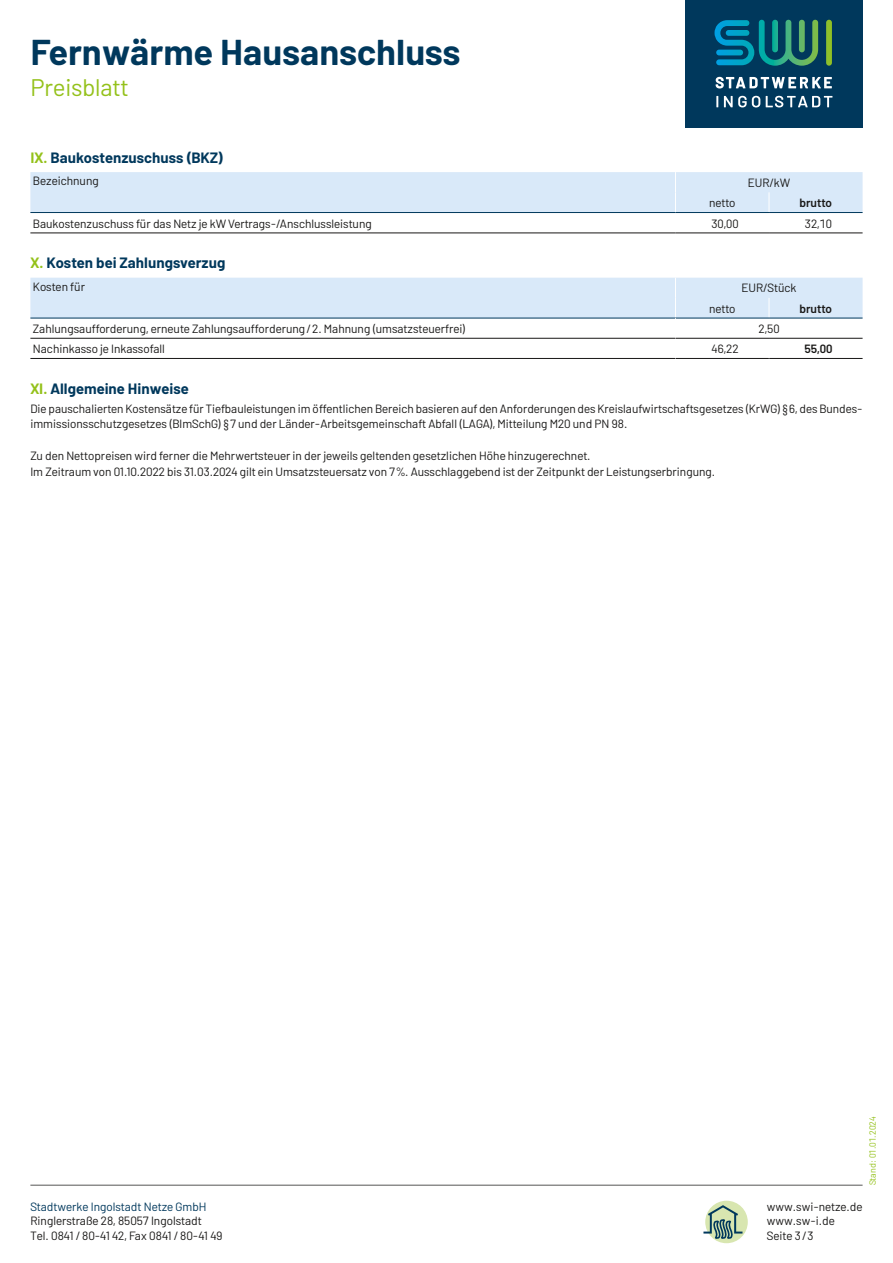
<style>
.page{position:relative;width:893px;height:1263px;background:#fff}
.page>*{position:absolute;margin:0;border:0;box-sizing:border-box;transform-origin:0 0}
.t1{font:700 36px "Barlow";color:#00385c}
.t2{font:24px "Barlow";color:#94c11a}
.swi20-Vertrag_h2_Vertragsziffer{font:700 15px "Barlow";color:#00385c}
.swi20-Text_p_Fliesstext{font:12px/15.8px "Barlow";color:#181716}
.swi20-Text_p_Fliesstext_Abstand0{font:12px "Barlow";color:#181716}
.swi20-Tabellen_Tab-links{font:12px "Barlow";color:#181716}
.swi20-Fuss_p_Adresse{font:12px "Barlow";color:#181716}
.swi20-Fuss_p_Web{font:12px/14.2px "Barlow";color:#181716}
.swi20-Fuss_p_Adresse-2{font:12px "Barlow";color:#00385c}
.swi20-Tabellen_Tab-zentriert{font:12px "Barlow";color:#181716}
.swi20-Tabellen_Tab-Preis_22mm{font:12px "Barlow";color:#181716}
.swi20-Tabellen_Tab-zentriert-2{font:600 12px "Barlow";color:#181716}
.swi20-Tabellen_Tab-Preis_22mm-2{font:600 12px "Barlow";color:#181716}
.t3{font:9px "Barlow";color:#94c11a}
.s1{color:#94c11a}
</style>
<div class="page">
<hr style="left:30px;top:1185px;width:833px;height:1px;background:#565655">
<div style="left:685px;top:0;width:178px;height:128px;background:#00385c"></div>
<svg style="left:714px;top:20px;width:118px;height:46px"></svg>
<svg style="left:716px;top:77px;width:116px;height:11px"></svg>
<svg style="left:716px;top:96px;width:2px;height:11px"></svg>
<svg style="left:724px;top:96px;width:36px;height:11px"></svg>
<svg style="left:766px;top:96px;width:66px;height:11px"></svg>
<div style="left:705px;top:1201px;width:43px;height:42px;background:#d8e6b0;border-radius:50%"></div>
<svg style="left:703px;top:1205px;width:39px;height:34px"></svg>
<hr style="left:30px;top:358px;width:645px;height:1px;background:#181716">
<hr style="left:675px;top:358px;width:94px;height:1px;background:#181716">
<hr style="left:769px;top:358px;width:94px;height:1px;background:#181716">
<svg style="left:30px;top:278px;width:833px;height:61px"></svg>
<hr style="left:675px;top:338px;width:94px;height:1px;background:#181716">
<hr style="left:769px;top:338px;width:94px;height:1px;background:#181716">
<svg style="left:30px;top:172px;width:833px;height:61px"></svg>
<hr style="left:30px;top:212px;width:645px;height:1px;background:#00385c">
<hr style="left:675px;top:212px;width:94px;height:1px;background:#00385c">
<hr style="left:769px;top:212px;width:94px;height:1px;background:#00385c">
<hr style="left:30px;top:233px;width:645px;height:1px;background:#181716">
<hr style="left:675px;top:233px;width:94px;height:1px;background:#181716">
<hr style="left:769px;top:233px;width:94px;height:1px;background:#181716">
<h1 class="t1" style="left:30px;top:26px;width:432px">Fernwärme Hausanschluss</h1>
<h2 class="t2" style="left:30px;top:70px;width:99px">Preisblatt</h2>
<h2 class="swi20-Vertrag_h2_Vertragsziffer" style="left:30px;top:146px;width:194px"><span class="s1">IX.</span> Baukostenzuschuss (BKZ)</h2>
<p class="swi20-Tabellen_Tab-links" style="left:33px;top:172px;width:67px">Bezeichnung</p>
<p class="swi20-Tabellen_Tab-zentriert" style="left:748px;top:174px;width:44px">EUR/kW</p>
<p class="swi20-Tabellen_Tab-zentriert" style="left:709px;top:194px;width:28px">netto</p>
<p class="swi20-Tabellen_Tab-zentriert-2" style="left:799px;top:194px;width:34px">brutto</p>
<p class="swi20-Tabellen_Tab-links" style="left:33px;top:215px;width:340px">Baukostenzuschuss für das Netz je kW Vertrags-/Anschlussleistung</p>
<p class="swi20-Tabellen_Tab-Preis_22mm" style="left:711px;top:215px;width:29px">30,00</p>
<p class="swi20-Tabellen_Tab-Preis_22mm" style="left:805px;top:215px;width:29px">32,10</p>
<h2 class="swi20-Vertrag_h2_Vertragsziffer" style="left:30px;top:252px;width:197px"><span class="s1">X.</span> Kosten bei Zahlungsverzug</h2>
<p class="swi20-Tabellen_Tab-links" style="left:33px;top:277px;width:54px">Kosten für</p>
<p class="swi20-Tabellen_Tab-zentriert" style="left:741px;top:279px;width:56px">EUR/Stück</p>
<p class="swi20-Tabellen_Tab-zentriert" style="left:709px;top:300px;width:28px">netto</p>
<p class="swi20-Tabellen_Tab-zentriert-2" style="left:799px;top:300px;width:34px">brutto</p>
<p class="swi20-Tabellen_Tab-links" style="left:33px;top:320px;width:434px">Zahlungsaufforderung, erneute Zahlungsaufforderung/2. Mahnung (umsatzsteuerfrei)</p>
<p class="swi20-Tabellen_Tab-zentriert" style="left:758px;top:320px;width:23px">2,50</p>
<p class="swi20-Tabellen_Tab-links" style="left:33px;top:340px;width:134px">Nachinkasso je Inkassofall</p>
<p class="swi20-Tabellen_Tab-Preis_22mm" style="left:712px;top:340px;width:29px">46,22</p>
<p class="swi20-Tabellen_Tab-Preis_22mm-2" style="left:804px;top:340px;width:30px">55,00</p>
<h2 class="swi20-Vertrag_h2_Vertragsziffer" style="left:30px;top:377px;width:160px"><span class="s1">XI.</span> Allgemeine Hinweise</h2>
<p class="swi20-Text_p_Fliesstext" style="left:30px;top:399px;width:834px">Die pauschalierten Kostensätze für Tiefbauleistungen im öffentlichen Bereich basieren auf den Anforderungen des Kreislaufwirtschaftsgesetzes (KrWG) §6, des Bundes&shy;immissionsschutzgesetzes (BlmSchG) § 7 und der Länder-Arbeitsgemeinschaft Abfall (LAGA), Mitteilung M20 und PN 98.</p>
<p class="swi20-Text_p_Fliesstext_Abstand0" style="left:30px;top:447px;width:562px">Zu den Nettopreisen wird ferner die Mehrwertsteuer in der jeweils geltenden gesetzlichen Höhe hinzugerechnet.</p>
<p class="swi20-Text_p_Fliesstext_Abstand0" style="left:30px;top:463px;width:686px">Im Zeitraum von 01.10.2022 bis 31.03.2024 gilt ein Umsatzsteuersatz von 7%. Ausschlaggebend ist der Zeitpunkt der Leistungserbringung.</p>
<p class="swi20-Fuss_p_Adresse-2" style="left:30px;top:1198px;width:178px">Stadtwerke Ingolstadt Netze GmbH</p>
<p class="swi20-Fuss_p_Adresse" style="left:30px;top:1212px;width:173px">Ringlerstraße 28, 85057 Ingolstadt</p>
<p class="swi20-Fuss_p_Adresse" style="left:30px;top:1226px;width:194px">Tel. 0841 / 80-41 42, Fax 0841 / 80-41 49</p>
<p class="t3" style="left:866px;top:1185px;width:71px;rotate:-90deg">Stand: 01.01.2024</p>
<p class="swi20-Fuss_p_Web" style="left:767px;top:1198px;width:97px">www.swi-netze.de</p>
<p class="swi20-Fuss_p_Web" style="left:767px;top:1213px;width:69px">www.sw-i.de<br>Seite 3/3</p>
</div>
